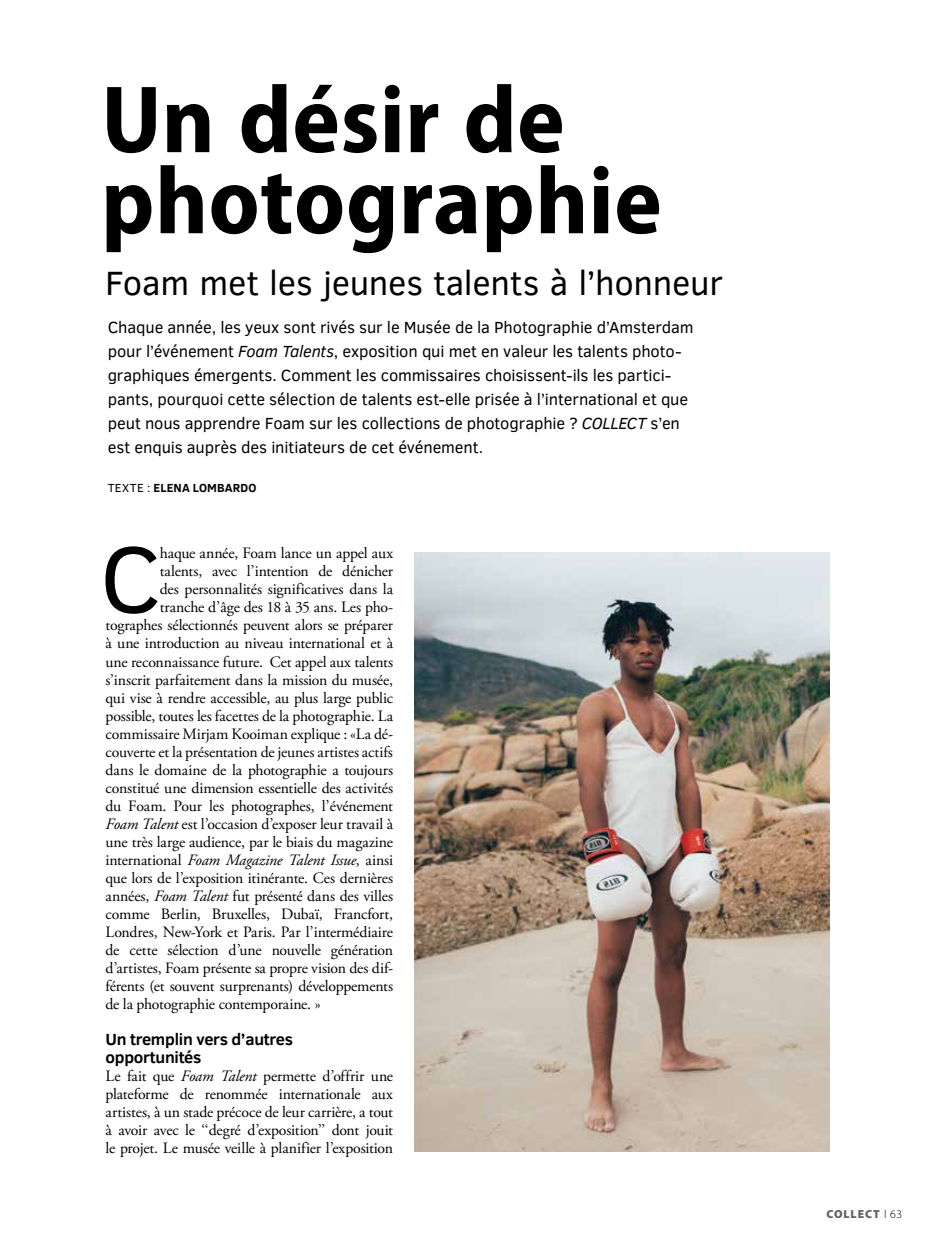
<style>
.page{position:relative;width:936px;height:1251px;background:#fff}
.page>*{position:absolute;margin:0;border:0;box-sizing:border-box;transform-origin:0 0}
.t1{font:700 semi-condensed 96.45px/81px "Myriad Pro";letter-spacing:.005em;color:#000}
.t2{font:95.7px "Clear Sans";color:#000}
.t3{font:34.5px "Clear Sans";letter-spacing:-.005em;color:#000}
.t4{font:16.5px/24px "Clear Sans";letter-spacing:-.01em;color:#000}
.t5{font:700 16.5px/18px "Clear Sans";letter-spacing:-.015em;color:#000}
.t6{font:15.75px/18px "Adobe Garamond Pro";letter-spacing:-.01em;color:#000;text-align:justify}
.t7{font:italic 15.75px "Adobe Garamond Pro";letter-spacing:-.01em;color:#000}
.t8{font:700 12px "Clear Sans";letter-spacing:.015em;color:#000}
.t9{font:900 11.7px "Myriad Pro";letter-spacing:.08em;color:#646363}
.s1{font-style:italic}
.s2{font-weight:400}
.s3{font-style:normal}
.s4{font-weight:300;color:#000}
</style>
<div class="page">
<img style="left:415px;top:552px;width:414px;height:599px">
<h1 class="t1" style="left:101px;top:81px;width:562px">Un désir de photographie</h1>
<h3 class="t3" style="left:105px;top:260px;width:619px">Foam met les jeunes talents à l’honneur</h3>
<p class="t4" style="left:108px;top:315px;width:587px">Chaque année, les yeux sont rivés sur le Musée de la Photographie d’Amsterdam pour l’événement <span class="s1">Foam Talents</span>, exposition qui met en valeur les talents photo&shy;graphiques émergents. Comment les commissaires choisissent-ils les partici&shy;pants, pourquoi cette sélection de talents est-elle prisée à l’international et que peut nous apprendre Foam sur les collections de photographie ? <span class="s1">COLLECT</span> s’en est enquis auprès des initiateurs de cet événement.</p>
<p class="t8" style="left:108px;top:479px;width:150px"><span class="s2">TEXTE :</span> ELENA LOMBARDO</p>
<h2 class="t2" style="left:99px;top:515px;width:63px">C</h2>
<p class="t6" style="left:160px;top:545px;width:235px">haque année, Foam lance un appel aux</p>
<p class="t6" style="left:160px;top:563px;width:235px">talents, avec l’intention de dénicher</p>
<p class="t6" style="left:160px;top:581px;width:235px">des personnalités significatives dans la</p>
<p class="t6" style="left:160px;top:599px;width:235px">tranche d’âge des 18 à 35 ans. Les pho-</p>
<p class="t6" style="left:105px;top:617px;width:289px">tographes sélectionnés peuvent alors se préparer</p>
<p class="t6" style="left:105px;top:635px;width:289px">à une introduction au niveau international et à</p>
<p class="t6" style="left:105px;top:653px;width:289px">une reconnaissance future. Cet appel aux talents</p>
<p class="t6" style="left:105px;top:671px;width:289px">s’inscrit parfaitement dans la mission du musée,</p>
<p class="t6" style="left:105px;top:689px;width:289px">qui vise à rendre accessible, au plus large public</p>
<p class="t6" style="left:105px;top:707px;width:289px">possible, toutes les facettes de la photographie. La</p>
<p class="t6" style="left:105px;top:725px;width:289px">commissaire Mirjam Kooiman explique : «La dé-</p>
<p class="t6" style="left:105px;top:743px;width:289px">couverte et la présentation de jeunes artistes actifs</p>
<p class="t6" style="left:105px;top:761px;width:289px">dans le domaine de la photographie a toujours</p>
<p class="t6" style="left:105px;top:779px;width:289px">constitué une dimension essentielle des activités</p>
<p class="t6" style="left:105px;top:797px;width:289px">du Foam. Pour les photographes, l’événement</p>
<p class="t6" style="left:105px;top:815px;width:289px"><span class="s1">Foam Talent</span> est l’occasion d’exposer leur travail à</p>
<p class="t6" style="left:105px;top:833px;width:289px">une très large audience, par le biais du magazine</p>
<p class="t7" style="left:105px;top:850px;width:289px"><span class="s3">international</span> Foam Magazine Talent Issue<span class="s3">, ainsi</span></p>
<p class="t6" style="left:105px;top:869px;width:289px">que lors de l’exposition itinérante. Ces dernières</p>
<p class="t6" style="left:105px;top:887px;width:289px">années, <span class="s1">Foam Talent</span> fut présenté dans des villes</p>
<p class="t6" style="left:105px;top:905px;width:289px">comme Berlin, Bruxelles, Dubaï, Francfort,</p>
<p class="t6" style="left:105px;top:923px;width:289px">Londres, New-York et Paris. Par l’intermédiaire</p>
<p class="t6" style="left:105px;top:941px;width:289px">de cette sélection d’une nouvelle génération</p>
<p class="t6" style="left:105px;top:959px;width:289px">d’artistes, Foam présente sa propre vision des dif-</p>
<p class="t6" style="left:105px;top:977px;width:289px">férents (et souvent surprenants) développements</p>
<p class="t6" style="left:105px;top:995px;width:217px">de la photographie contemporaine. »</p>
<p class="t5" style="left:105px;top:1029px;width:189px">Un tremplin vers d’autres opportunités</p>
<p class="t6" style="left:105px;top:1067px;width:289px">Le fait que <span class="s1">Foam Talent</span> permette d’offrir une plateforme de renommée internationale aux artistes, à un stade précoce de leur carrière, a tout à avoir avec le ‘‘degré d’exposition’’ dont jouit le projet. Le musée veille à planifier l’exposition</p>
<p class="t9" style="left:826px;top:1207px;width:77px">COLLECT <span class="s4">l 63</span></p>
</div>
